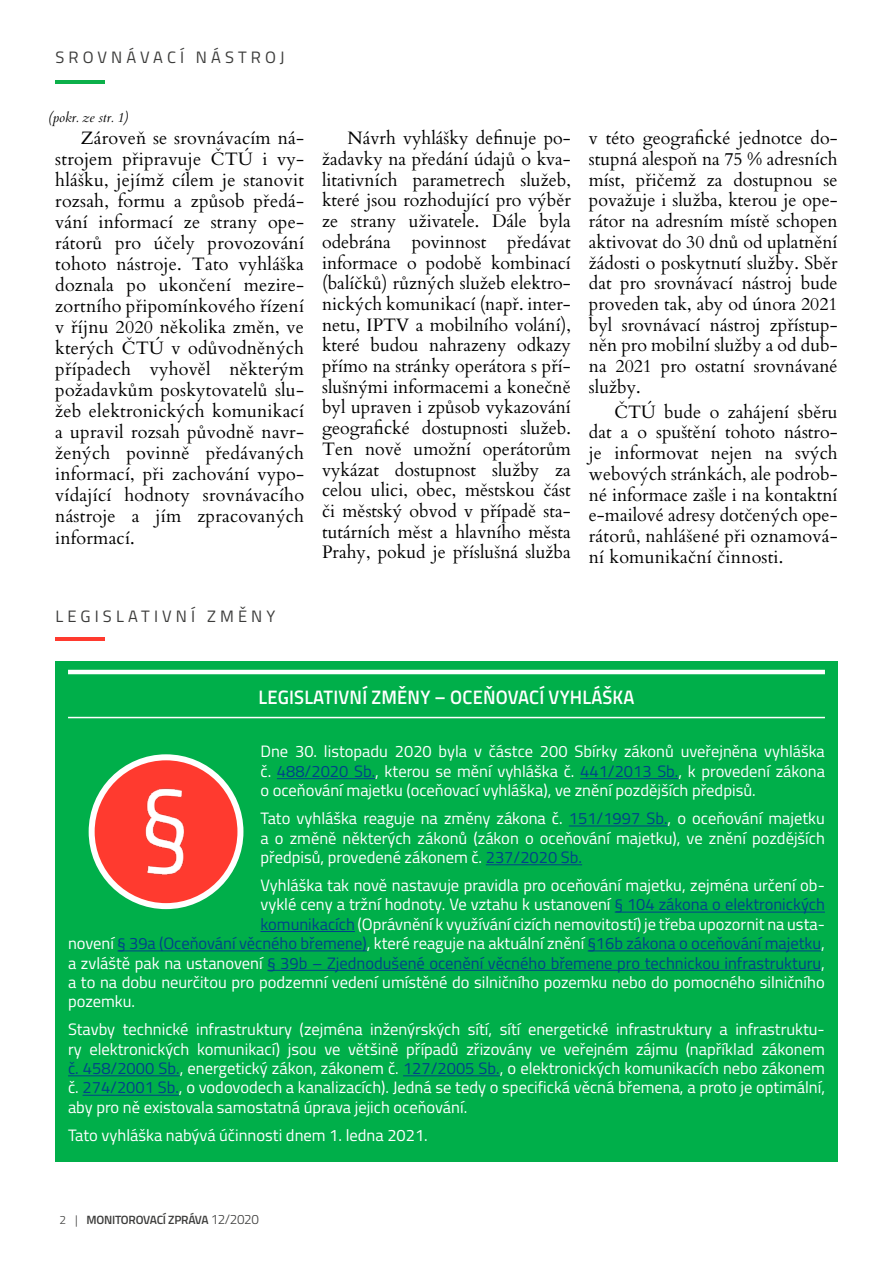
<style>
.page{position:relative;width:893px;height:1263px;background:#fff}
.page>*{position:absolute;margin:0;border:0;box-sizing:border-box;transform-origin:0 0}
.t1{font:600 19.5px "Titillium";letter-spacing:.01em;color:#fff;scale:.94 1}
.t2{font:18px/20.7px "Cardo";letter-spacing:.005em;color:#000;text-align:justify}
.t3{font:16.5px/19.4px "Titillium";color:#fff;text-align:justify}
.t4{font:16.5px "Titillium";color:#004289}
.t5{font:16.5px "Titillium";letter-spacing:.25em;color:#3c3c3b}
.t6{font:italic 13.5px "Cardo";color:#000}
.t7{font:600 12px "Titillium";letter-spacing:-.02em;color:#3c3c3b}
.s1{color:#004289}
.s2{color:#fff}
.s3{font-weight:300}
.s4{font-weight:300;font-size:13.5px}
</style>
<div class="page">
<hr style="left:55px;top:80px;width:50px;height:4px;background:#0cb04a">
<svg style="left:55px;top:637px;width:50px;height:3px"></svg>
<div style="left:55px;top:661px;width:783px;height:501px;background:#00af4a"></div>
<hr style="left:68px;top:670px;width:757px;height:4px;background:#fff">
<hr style="left:68px;top:717px;width:757px;height:1px;background:#fff">
<hr style="left:277px;top:778px;width:98px;height:1px;background:#004289">
<hr style="left:580px;top:778px;width:98px;height:1px;background:#004289">
<hr style="left:569px;top:826px;width:99px;height:1px;background:#004289">
<hr style="left:486px;top:864px;width:96px;height:1px;background:#004289">
<hr style="left:615px;top:912px;width:210px;height:1px;background:#004289">
<hr style="left:260px;top:931px;width:95px;height:1px;background:#004289">
<hr style="left:117px;top:951px;width:250px;height:1px;background:#004289">
<hr style="left:588px;top:951px;width:233px;height:1px;background:#004289">
<hr style="left:267px;top:970px;width:554px;height:1px;background:#004289">
<hr style="left:68px;top:1075px;width:112px;height:1px;background:#004289">
<hr style="left:403px;top:1075px;width:97px;height:1px;background:#004289">
<hr style="left:83px;top:1095px;width:96px;height:1px;background:#004289">
<div style="left:92px;top:757px;width:148px;height:149px;background:#ff3a2f;border-radius:50%"></div>
<img style="left:145px;top:788px;width:39px;height:87px">
<div style="left:89px;top:754px;width:154px;height:155px;border:6px solid #fff;border-radius:50%"></div>
<p class="t5" style="left:55px;top:46px;width:231px">SROVNÁVACÍ NÁSTROJ</p>
<p class="t6" style="left:48px;top:109px;width:82px">(pokr. ze str. 1)</p>
<p class="t2" style="left:55px;top:127px;width:250px;text-indent:26px">Zároveň se srovnávacím ná‑ strojem připravuje ČTÚ i vy‑ hlášku, jejímž cílem je stanovit rozsah, formu a způsob předá‑ vání informací ze strany ope‑ rátorů pro účely provozování tohoto nástroje. Tato vyhláška doznala po ukončení mezire‑ zortního připomínkového řízení v říjnu 2020 několika změn, ve kterých ČTÚ v odůvodněných případech vyhověl některým požadavkům poskytovatelů slu‑ žeb elektronických komunikací a upravil rozsah původně navr‑ žených povinně předávaných informací, při zachování vypo‑ vídající hodnoty srovnávacího nástroje a jím zpracovaných informací.</p>
<p class="t2" style="left:322px;top:127px;width:250px;text-indent:26px">Návrh vyhlášky definuje po‑ žadavky na předání údajů o kva‑ litativních parametrech služeb, které jsou rozhodující pro výběr ze strany uživatele. Dále byla odebrána povinnost předávat informace o podobě kombinací (balíčků) různých služeb elektro‑ nických komunikací (např. inter‑ netu, IPTV a mobilního volání), které budou nahrazeny odkazy přímo na stránky operátora s pří‑ slušnými informacemi a konečně byl upraven i způsob vykazování geografické dostupnosti služeb.<br>Ten nově umožní operátorům vykázat dostupnost služby za celou ulici, obec, městskou část či městský obvod v případě sta‑ tutárních měst a hlavního města Prahy, pokud je příslušná služba</p>
<p class="t2" style="left:589px;top:127px;width:250px">v této geografické jednotce do‑ stupná alespoň na 75 % adresních míst, přičemž za dostupnou se považuje i služba, kterou je ope‑ rátor na adresním místě schopen aktivovat do 30 dnů od uplatnění žádosti o poskytnutí služby. Sběr dat pro srovnávací nástroj bude proveden tak, aby od února 2021 byl srovnávací nástroj zpřístup‑ něn pro mobilní služby a od dub‑ na 2021 pro ostatní srovnávané služby.</p>
<p class="t2" style="left:589px;top:400px;width:250px;text-indent:26px">ČTÚ bude o zahájení sběru dat a o spuštění tohoto nástro‑ je informovat nejen na svých webových stránkách, ale podrob‑ né informace zašle i na kontaktní e-mailové adresy dotčených ope‑ rátorů, nahlášené při oznamová‑ ní komunikační činnosti.</p>
<p class="t5" style="left:55px;top:604px;width:222px">LEGISLATIVNÍ ZMĚNY</p>
<p class="t1" style="left:259px;top:682px;width:401px">LEGISLATIVNÍ ZMĚNY – OCEŇOVACÍ VYHLÁŠKA</p>
<p class="t3" style="left:260px;top:741px;width:566px">Dne 30. listopadu 2020 byla v částce 200 Sbírky zákonů uveřejněna vyhláška č. <span class="s1">488/2020 Sb.</span>, kterou se mění vyhláška č. <span class="s1">441/2013 Sb.</span>, k provedení zákona o oceňování majetku (oceňovací vyhláška), ve znění pozdějších předpisů.</p>
<p class="t3" style="left:260px;top:808px;width:566px">Tato vyhláška reaguje na změny zákona č. <span class="s1">151/1997 Sb.</span>, o oceňování majetku a o změně některých zákonů (zákon o oceňování majetku), ve znění pozdějších předpisů, provedené zákonem č. <span class="s1">237/2020 Sb.</span></p>
<p class="t3" style="left:260px;top:875px;width:566px">Vyhláška tak nově nastavuje pravidla pro oceňování majetku, zejména určení ob-</p>
<p class="t3" style="left:260px;top:894px;width:566px">vyklé ceny a tržní hodnoty. Ve vztahu k ustanovení <span class="s1">§ 104 zákona o elektronických</span></p>
<p class="t3" style="left:260px;top:913px;width:566px"><span class="s1">komunikacích</span> (Oprávnění k využívání cizích nemovitostí) je třeba upozornit na usta-</p>
<p class="t4" style="left:68px;top:931px;width:758px"><span class="s2">novení</span> § 39a (Oceňování věcného břemene)<span class="s2">, které reaguje na aktuální znění</span> §16b zákona o oceňování majetku<span class="s2">,</span></p>
<p class="t4" style="left:68px;top:951px;width:758px"><span class="s2">a zvláště pak na ustanovení</span> § 39b – Zjednodušené ocenění věcného břemene pro technickou infrastrukturu<span class="s2">,</span></p>
<p class="t3" style="left:68px;top:972px;width:758px">a to na dobu neurčitou pro podzemní vedení umístěné do silničního pozemku nebo do pomocného silničního</p>
<p class="t3" style="left:68px;top:991px;width:69px">pozemku.</p>
<p class="t3" style="left:68px;top:1019px;width:758px">Stavby technické infrastruktury (zejména inženýrských sítí, sítí energetické infrastruktury a infrastruktu&shy;ry elektronických komunikací) jsou ve většině případů zřizovány ve veřejném zájmu (například zákonem <span class="s1">č. 458/2000 Sb.</span>, energetický zákon, zákonem č. <span class="s1">127/2005 Sb.</span>, o elektronických komunikacích nebo zákonem č. <span class="s1">274/2001 Sb.</span>, o vodovodech a kanalizacích). Jedná se tedy o specifická věcná břemena, a proto je optimální, aby pro ně existovala samostatná úprava jejich oceňování.</p>
<p class="t3" style="left:68px;top:1124px;width:361px">Tato vyhláška nabývá účinnosti dnem 1. ledna 2021.</p>
<p class="t7" style="left:60px;top:1211px;width:201px"><span class="s3">2 |</span> MONITOROVACÍ ZPRÁVA <span class="s4">12/2020</span></p>
</div>
